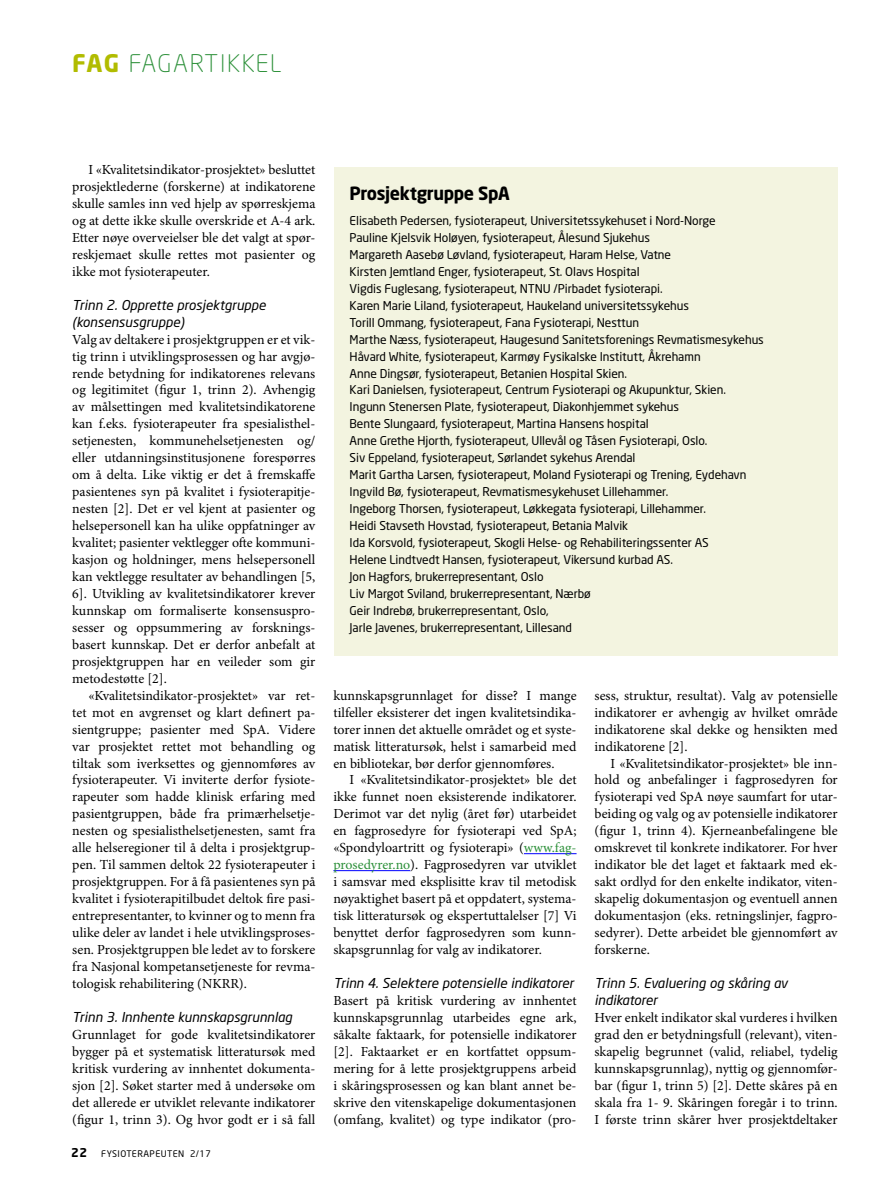
<style>
.page{position:relative;width:893px;height:1191px;background:#fff}
.page>*{position:absolute;margin:0;border:0;box-sizing:border-box;transform-origin:0 0}
.txt{font:300 24px "Neo Sans";letter-spacing:.07em;color:#2c9039}
.notistit{font:700 18px "Neo Sans";letter-spacing:-.02em;color:#000}
.txt-2{font:13.8px/17px "Minion Pro";color:#000;text-align:justify}
.txt-i{font:13.8px/17px "Minion Pro";color:#000;text-align:justify}
.fag-nivå3{font:italic 13.5px "Neo Sans";color:#000}
.notistxt{font:12px "Neo Sans";letter-spacing:-.005em;color:#000}
.t1{font:700 12px "Neo Sans";color:#000}
.t2{font:9px "Neo Sans";letter-spacing:.05em;color:#000}
.s1{font-weight:700;color:#b1bc00}
.s2{color:#2c9039}
</style>
<div class="page">
<hr style="left:524px;top:853px;width:53px;height:1px;background:#00f">
<hr style="left:333px;top:870px;width:77px;height:1px;background:#00f">
<div style="left:335px;top:167px;width:503px;height:489px;background:#f3f4e0"></div>
<p class="txt" style="left:72px;top:49px;width:211px"><span class="s1">FAG</span> FAGARTIKKEL</p>
<p class="txt-i" style="left:72px;top:162px;width:245px;text-indent:16px">I «Kvalitetsindikator-prosjektet» besluttet prosjektlederne (forskerne) at indikatorene skulle samles inn ved hjelp av spørreskjema og at dette ikke skulle overskride et A-4 ark.<br>Etter nøye overveielser ble det valgt at spør&shy;reskjemaet skulle rettes mot pasienter og ikke mot fysioterapeuter.</p>
<p class="fag-nivå3" style="left:72px;top:296px;width:195px">Trinn 2. Opprette prosjektgruppe</p>
<p class="fag-nivå3" style="left:72px;top:313px;width:113px">(konsensusgruppe)</p>
<p class="txt-2" style="left:72px;top:331px;width:245px">Valg av deltakere i prosjektgruppen er et vik&shy;tig trinn i utviklingsprosessen og har avgjø&shy;rende betydning for indikatorenes relevans og legitimitet (figur 1, trinn 2). Avhengig av målsettingen med kvalitetsindikatorene kan f.eks. fysioterapeuter fra spesialisthel&shy;setjenesten, kommunehelsetjenesten og/ eller utdanningsinstitusjonene forespørres om å delta. Like viktig er det å fremskaffe pasientenes syn på kvalitet i fysioterapitje&shy;nesten [2]. Det er vel kjent at pasienter og helsepersonell kan ha ulike oppfatninger av kvalitet; pasienter vektlegger ofte kommuni&shy;kasjon og holdninger, mens helsepersonell kan vektlegge resultater av behandlingen [5, 6]. Utvikling av kvalitetsindikatorer krever kunnskap om formaliserte konsensuspro&shy;sesser og oppsummering av forsknings&shy;basert kunnskap. Det er derfor anbefalt at prosjektgruppen har en veileder som gir metodestøtte [2].</p>
<p class="txt-i" style="left:72px;top:687px;width:245px;text-indent:16px">«Kvalitetsindikator-prosjektet» var ret&shy;tet mot en avgrenset og klart definert pa&shy;sientgruppe; pasienter med SpA. Videre var prosjektet rettet mot behandling og tiltak som iverksettes og gjennomføres av fysioterapeuter. Vi inviterte derfor fysiote&shy;rapeuter som hadde klinisk erfaring med pasientgruppen, både fra primærhelsetje&shy;nesten og spesialisthelsetjenesten, samt fra alle helseregioner til å delta i prosjektgrup&shy;pen. Til sammen deltok 22 fysioterapeuter i prosjektgruppen. For å få pasientenes syn på kvalitet i fysioterapitilbudet deltok fire pasi&shy;entrepresentanter, to kvinner og to menn fra ulike deler av landet i hele utviklingsproses&shy;sen. Prosjektgruppen ble ledet av to forskere fra Nasjonal kompetansetjeneste for revma&shy;tologisk rehabilitering (NKRR).</p>
<p class="fag-nivå3" style="left:72px;top:1008px;width:221px">Trinn 3. Innhente kunnskapsgrunnlag</p>
<p class="txt-2" style="left:72px;top:1026px;width:245px">Grunnlaget for gode kvalitetsindikatorer bygger på et systematisk litteratursøk med kritisk vurdering av innhentet dokumenta&shy;sjon [2]. Søket starter med å undersøke om det allerede er utviklet relevante indikatorer (figur 1, trinn 3). Og hvor godt er i så fall</p>
<p class="t1" style="left:71px;top:1145px;width:18px">22</p>
<p class="t2" style="left:101px;top:1148px;width:111px">FYSIOTERAPEUTEN 2/17</p>
<p class="notistit" style="left:350px;top:182px;width:162px">Prosjektgruppe SpA</p>
<p class="notistxt" style="left:350px;top:213px;width:367px">Elisabeth Pedersen, fysioterapeut, Universitetssykehuset i Nord-Norge</p>
<p class="notistxt" style="left:350px;top:230px;width:302px">Pauline Kjelsvik Holøyen, fysioterapeut, Ålesund Sjukehus</p>
<p class="notistxt" style="left:350px;top:247px;width:323px">Margareth Aasebø Løvland, fysioterapeut, Haram Helse, Vatne</p>
<p class="notistxt" style="left:350px;top:264px;width:292px">Kirsten Jemtland Enger, fysioterapeut, St. Olavs Hospital</p>
<p class="notistxt" style="left:350px;top:281px;width:314px">Vigdis Fuglesang, fysioterapeut, NTNU /Pirbadet fysioterapi.</p>
<p class="notistxt" style="left:350px;top:298px;width:341px">Karen Marie Liland, fysioterapeut, Haukeland universitetssykehus</p>
<p class="notistxt" style="left:350px;top:315px;width:291px">Torill Ommang, fysioterapeut, Fana Fysioterapi, Nesttun</p>
<p class="notistxt" style="left:350px;top:332px;width:416px">Marthe Næss, fysioterapeut, Haugesund Sanitetsforenings Revmatismesykehus</p>
<p class="notistxt" style="left:350px;top:349px;width:353px">Håvard White, fysioterapeut, Karmøy Fysikalske Institutt, Åkrehamn</p>
<p class="notistxt" style="left:350px;top:366px;width:279px">Anne Dingsør, fysioterapeut, Betanien Hospital Skien.</p>
<p class="notistxt" style="left:350px;top:383px;width:378px">Kari Danielsen, fysioterapeut, Centrum Fysioterapi og Akupunktur, Skien.</p>
<p class="notistxt" style="left:350px;top:400px;width:331px">Ingunn Stenersen Plate, fysioterapeut, Diakonhjemmet sykehus</p>
<p class="notistxt" style="left:350px;top:416px;width:301px">Bente Slungaard, fysioterapeut, Martina Hansens hospital</p>
<p class="notistxt" style="left:350px;top:433px;width:359px">Anne Grethe Hjorth, fysioterapeut, Ullevål og Tåsen Fysioterapi, Oslo.</p>
<p class="notistxt" style="left:350px;top:450px;width:287px">Siv Eppeland, fysioterapeut, Sørlandet sykehus Arendal</p>
<p class="notistxt" style="left:350px;top:467px;width:398px">Marit Gartha Larsen, fysioterapeut, Moland Fysioterapi og Trening, Eydehavn</p>
<p class="notistxt" style="left:350px;top:484px;width:320px">Ingvild Bø, fysioterapeut, Revmatismesykehuset Lillehammer.</p>
<p class="notistxt" style="left:350px;top:501px;width:358px">Ingeborg Thorsen, fysioterapeut, Løkkegata fysioterapi, Lillehammer.</p>
<p class="notistxt" style="left:350px;top:518px;width:280px">Heidi Stavseth Hovstad, fysioterapeut, Betania Malvik</p>
<p class="notistxt" style="left:350px;top:535px;width:361px">Ida Korsvold, fysioterapeut, Skogli Helse- og Rehabiliteringssenter AS</p>
<p class="notistxt" style="left:350px;top:552px;width:325px">Helene Lindtvedt Hansen, fysioterapeut, Vikersund kurbad AS.</p>
<p class="notistxt" style="left:350px;top:569px;width:195px">Jon Hagfors, brukerrepresentant, Oslo</p>
<p class="notistxt" style="left:350px;top:586px;width:243px">Liv Margot Sviland, brukerrepresentant, Nærbø</p>
<p class="notistxt" style="left:350px;top:603px;width:201px">Geir Indrebø, brukerrepresentant, Oslo,</p>
<p class="notistxt" style="left:350px;top:620px;width:224px">Jarle Javenes, brukerrepresentant, Lillesand</p>
<p class="txt-2" style="left:333px;top:687px;width:245px">kunnskapsgrunnlaget for disse? I mange tilfeller eksisterer det ingen kvalitetsindika&shy;torer innen det aktuelle området og et syste&shy;matisk litteratursøk, helst i samarbeid med en bibliotekar, bør derfor gjennomføres.</p>
<p class="txt-i" style="left:333px;top:772px;width:245px;text-indent:16px">I «Kvalitetsindikator-prosjektet» ble det ikke funnet noen eksisterende indikatorer.<br>Derimot var det nylig (året før) utarbeidet en fagprosedyre for fysioterapi ved SpA; «Spondyloartritt og fysioterapi» (<span class="s2">www.fag&shy;prosedyrer.no</span>). Fagprosedyren var utviklet i samsvar med eksplisitte krav til metodisk nøyaktighet basert på et oppdatert, systema&shy;tisk litteratursøk og ekspertuttalelser [7] Vi benyttet derfor fagprosedyren som kunn&shy;skapsgrunnlag for valg av indikatorer.</p>
<p class="fag-nivå3" style="left:333px;top:974px;width:242px">Trinn 4. Selektere potensielle indikatorer</p>
<p class="txt-2" style="left:333px;top:992px;width:245px">Basert på kritisk vurdering av innhentet kunnskapsgrunnlag utarbeides egne ark, såkalte faktaark, for potensielle indikatorer [2]. Faktaarket er en kortfattet oppsum&shy;mering for å lette prosjektgruppens arbeid i skåringsprosessen og kan blant annet be&shy;skrive den vitenskapelige dokumentasjonen (omfang, kvalitet) og type indikator (pro-</p>
<p class="txt-2" style="left:595px;top:687px;width:245px">sess, struktur, resultat). Valg av potensielle indikatorer er avhengig av hvilket område indikatorene skal dekke og hensikten med indikatorene [2].</p>
<p class="txt-i" style="left:595px;top:755px;width:245px;text-indent:16px">I «Kvalitetsindikator-prosjektet» ble inn&shy;hold og anbefalinger i fagprosedyren for fysioterapi ved SpA nøye saumfart for utar&shy;beiding og valg og av potensielle indikatorer (figur 1, trinn 4). Kjerneanbefalingene ble omskrevet til konkrete indikatorer. For hver indikator ble det laget et faktaark med ek&shy;sakt ordlyd for den enkelte indikator, viten&shy;skapelig dokumentasjon og eventuell annen dokumentasjon (eks. retningslinjer, fagpro&shy;sedyrer). Dette arbeidet ble gjennomført av forskerne.</p>
<p class="fag-nivå3" style="left:595px;top:974px;width:195px">Trinn 5. Evaluering og skåring av</p>
<p class="fag-nivå3" style="left:595px;top:991px;width:64px">indikatorer</p>
<p class="txt-2" style="left:595px;top:1009px;width:245px">Hver enkelt indikator skal vurderes i hvilken grad den er betydningsfull (relevant), viten&shy;skapelig begrunnet (valid, reliabel, tydelig kunnskapsgrunnlag), nyttig og gjennomfør&shy;bar (figur 1, trinn 5) [2]. Dette skåres på en skala fra 1- 9. Skåringen foregår i to trinn.<br>I første trinn skårer hver prosjektdeltaker</p>
</div>
